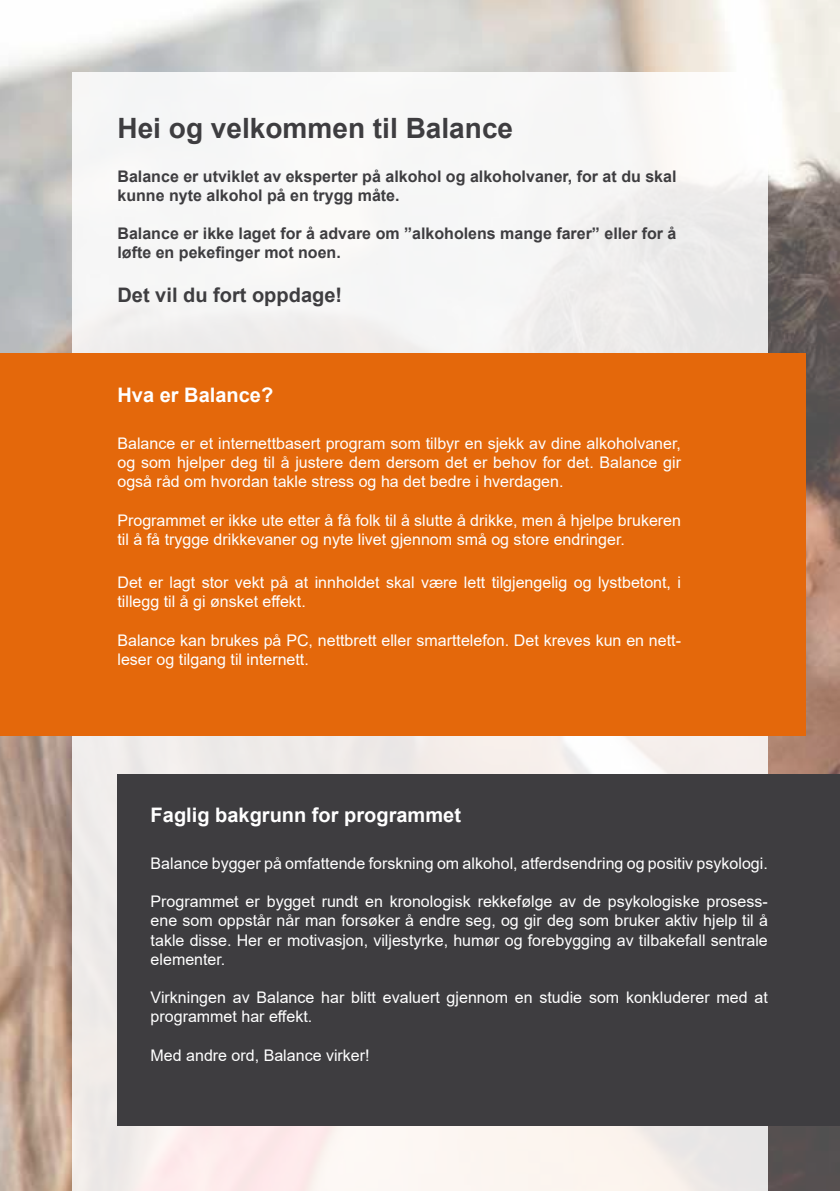
<style>
.page{position:relative;width:840px;height:1191px;background:#fff}
.page>*{position:absolute;margin:0;border:0;box-sizing:border-box;transform-origin:0 0}
.t1{font:700 28px "Arial";color:#3e3d40}
.t2{font:700 20px "Arial";color:#fff}
.t3{font:700 20px "Arial";color:#3e3d40}
.t4{font:16px/19.2px "Arial";color:#fff}
.t5{font:700 16px/19.2px "Arial";color:#3e3d40}
</style>
<div class="page">
<img style="left:0;top:0;width:839px;height:1191px">
<div style="left:72px;top:72px;width:695px;height:1119px;background:linear-gradient(to right,#f6f4f3,#f4f2f0)"></div>
<div style="left:117px;top:774px;width:722px;height:351px;background:#3e3d40"></div>
<div style="left:0;top:353px;width:805px;height:383px;background:#e4680b"></div>
<h1 class="t1" style="left:117px;top:109px;width:397px">Hei og velkommen til Balance</h1>
<p class="t5" style="left:117px;top:166px;width:560px">Balance er utviklet av eksperter på alkohol og alkoholvaner, for at du skal kunne nyte alkohol på en trygg måte.</p>
<p class="t5" style="left:117px;top:224px;width:560px">Balance er ikke laget for å advare om ”alkoholens mange farer” eller for å løfte en pekefinger mot noen.</p>
<p class="t3" style="left:117px;top:280px;width:226px">Det vil du fort oppdage!</p>
<p class="t2" style="left:117px;top:380px;width:157px">Hva er Balance?</p>
<p class="t4" style="left:117px;top:433px;width:564px;text-align:justify">Balance er et internettbasert program som tilbyr en sjekk av dine alkoholvaner, og som hjelper deg til å justere dem dersom det er behov for det. Balance gir også råd om hvordan takle stress og ha det bedre i hverdagen.</p>
<p class="t4" style="left:117px;top:510px;width:564px">Programmet er ikke ute etter å få folk til å slutte å drikke, men å hjelpe brukeren til å få trygge drikkevaner og nyte livet gjennom små og store endringer.</p>
<p class="t4" style="left:117px;top:573px;width:564px">Det er lagt stor vekt på at innholdet skal være lett tilgjengelig og lystbetont, i tillegg til å gi ønsket effekt.</p>
<p class="t4" style="left:117px;top:630px;width:564px">Balance kan brukes på PC, nettbrett eller smarttelefon. Det kreves kun en nett&shy;leser og tilgang til internett.</p>
<p class="t2" style="left:150px;top:800px;width:312px">Faglig bakgrunn for programmet</p>
<p class="t4" style="left:150px;top:853px;width:618px">Balance bygger på omfattende forskning om alkohol, atferdsendring og positiv psykologi.</p>
<p class="t4" style="left:150px;top:892px;width:618px;text-align:justify">Programmet er bygget rundt en kronologisk rekkefølge av de psykologiske prosess&shy;ene som oppstår når man forsøker å endre seg, og gir deg som bruker aktiv hjelp til å takle disse. Her er motivasjon, viljestyrke, humør og forebygging av tilbakefall sentrale elementer.</p>
<p class="t4" style="left:150px;top:988px;width:618px">Virkningen av Balance har blitt evaluert gjennom en studie som konkluderer med at programmet har effekt.</p>
<p class="t4" style="left:150px;top:1045px;width:220px">Med andre ord, Balance virker!</p>
</div>
